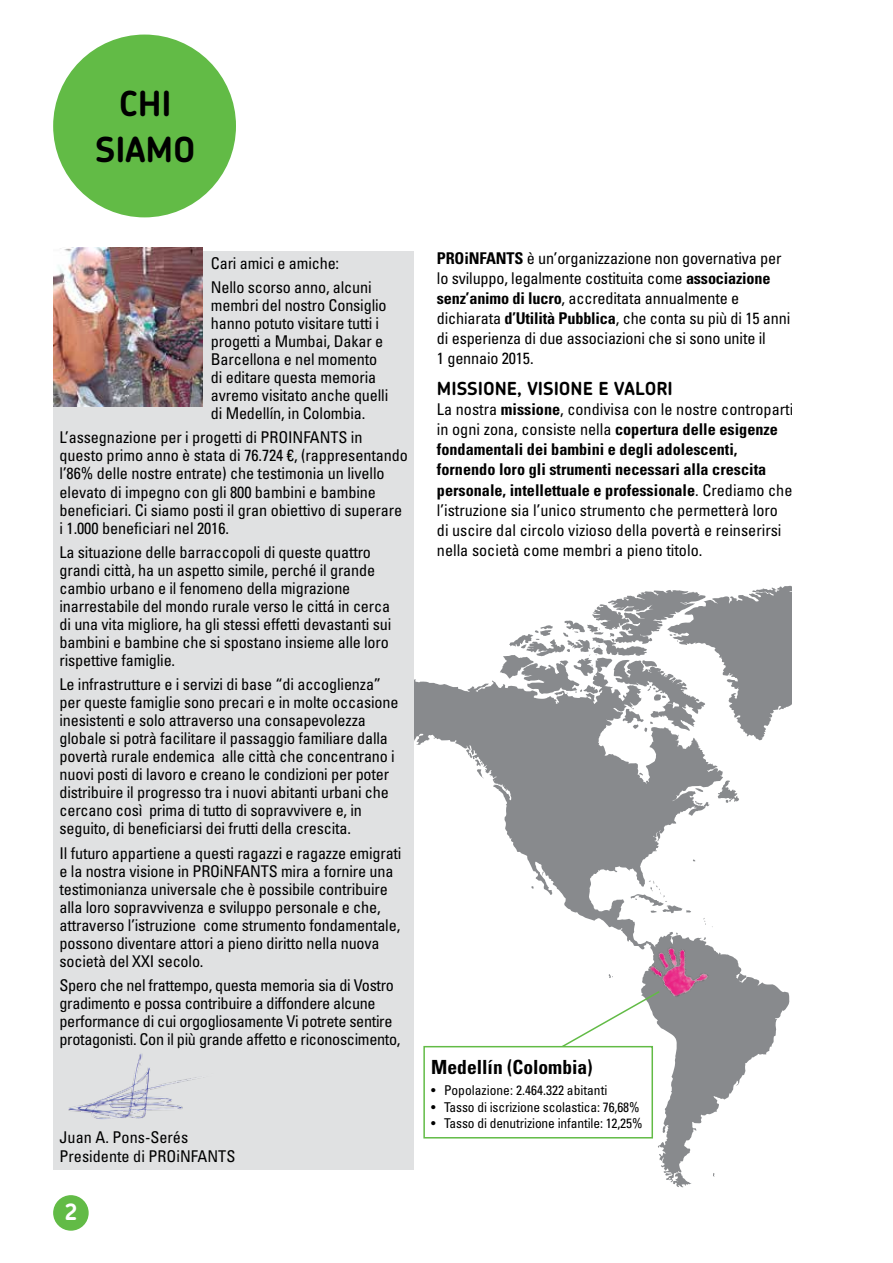
<style>
.page{position:relative;width:893px;height:1263px;background:#fff}
.page>*{position:absolute;margin:0;border:0;box-sizing:border-box;transform-origin:0 0}
.t1{font:700 34.5px/46.5px "Chevin";color:#000;text-align:center}
.t2{font:700 22.5px "Chevin";color:#fff}
.t3{font:700 condensed 19.5px "Univers LT";color:#000}
.t4{font:700 18px "Chevin";color:#000}
.t5{font:condensed 16.2px/18px "Univers LT";letter-spacing:-.01em;color:#000}
.t6{font:condensed 13.5px "Univers LT";letter-spacing:-.01em;color:#000}
.s1{font-weight:700}
</style>
<div class="page">
<svg style="left:364px;top:679px;width:425px;height:508px"></svg>
<svg style="left:668px;top:1148px;width:3px;height:5px"></svg>
<svg style="left:609px;top:974px;width:4px;height:4px"></svg>
<svg style="left:466px;top:749px;width:18px;height:30px"></svg>
<svg style="left:639px;top:772px;width:4px;height:4px"></svg>
<svg style="left:695px;top:788px;width:8px;height:4px"></svg>
<svg style="left:695px;top:801px;width:8px;height:4px"></svg>
<svg style="left:703px;top:918px;width:3px;height:7px"></svg>
<svg style="left:630px;top:881px;width:61px;height:32px"></svg>
<svg style="left:718px;top:780px;width:21px;height:23px"></svg>
<svg style="left:500px;top:585px;width:292px;height:155px"></svg>
<svg style="left:583px;top:769px;width:11px;height:17px"></svg>
<div style="left:608px;top:792px;width:49px;height:32px;background:#888a8d"></div>
<div style="left:54px;top:1196px;width:34px;height:34px;background:#62bb46;border-radius:50%"></div>
<div style="left:53px;top:1195px;width:36px;height:36px;border:2px solid #62bb46;border-radius:50%"></div>
<div style="left:53px;top:35px;width:183px;height:182px;background:#62bb46;border-radius:50%"></div>
<div style="left:53px;top:251px;width:361px;height:918px;background:#e0e1e2"></div>
<img style="left:53px;top:248px;width:149px;height:158px">
<img style="left:633px;top:931px;width:92px;height:93px">
<svg style="left:554px;top:990px;width:107px;height:62px"></svg>
<img style="left:68px;top:1054px;width:128px;height:65px">
<div style="left:424px;top:1047px;width:228px;height:91px;background:#fff"></div>
<div style="left:423px;top:1046px;width:230px;height:92px;border:2px solid #62bb46"></div>
<h1 class="t1" style="left:95px;top:79px;width:102px">CHI<br>SIAMO</h1>
<p class="t5" style="left:211px;top:250px;width:162px;line-height:24.5px">Cari amici e amiche:<br>Nello scorso anno, alcuni</p>
<p class="t5" style="left:211px;top:296px;width:179px">membri del nostro Consiglio hanno potuto visitare tutti i progetti a Mumbai, Dakar e<br>Barcellona e nel momento di editare questa memoria avremo visitato anche quelli di Medellín, in Colombia.</p>
<p class="t5" style="left:60px;top:428px;width:350px">L’assegnazione per i progetti di PROINFANTS in questo primo anno è stata di 76.724 €, (rappresentando l’86% delle nostre entrate) che testimonia un livello elevato di impegno con gli 800 bambini e bambine beneficiari. Ci siamo posti il gran obiettivo di superare i 1.000 beneficiari nel 2016.</p>
<p class="t5" style="left:60px;top:543px;width:333px">La situazione delle barraccopoli di queste quattro grandi città, ha un aspetto simile, perché il grande cambio urbano e il fenomeno della migrazione inarrestabile del mondo rurale verso le cittá in cerca di una vita migliore, ha gli stessi effetti devastanti sui bambini e bambine che si spostano insieme alle loro rispettive famiglie.</p>
<p class="t5" style="left:60px;top:675px;width:340px">Le infrastrutture e i servizi di base “di accoglienza” per queste famiglie sono precari e in molte occasione inesistenti e solo attraverso una consapevolezza globale si potrà facilitare il passaggio familiare dalla povertà rurale endemica alle città che concentrano i nuovi posti di lavoro e creano le condizioni per poter distribuire il progresso tra i nuovi abitanti urbani che cercano così prima di tutto di sopravvivere e, in seguito, di beneficiarsi dei frutti della crescita.</p>
<p class="t5" style="left:60px;top:844px;width:344px">Il futuro appartiene a questi ragazzi e ragazze emigrati e la nostra visione in PROiNFANTS mira a fornire una testimonianza universale che è possibile contribuire alla loro sopravvivenza e sviluppo personale e che, attraverso l’istruzione come strumento fondamentale, possono diventare attori a pieno diritto nella nuova società del XXI secolo.</p>
<p class="t5" style="left:60px;top:976px;width:342px">Spero che nel frattempo, questa memoria sia di Vostro gradimento e possa contribuire a diffondere alcune performance di cui orgogliosamente Vi potrete sentire protagonisti. Con il più grande affetto e riconoscimento,</p>
<p class="t5" style="left:60px;top:1128px;width:177px;line-height:18.6px">Juan A. Pons-Serés<br>Presidente di PROiNFANTS</p>
<h2 class="t2" style="left:65px;top:1197px;width:14px">2</h2>
<p class="t5" style="left:437px;top:248px;width:355px;line-height:20.1px"><span class="s1">PROiNFANTS</span> è un’organizzazione non governativa per lo sviluppo, legalmente costituita come <span class="s1">associazione senz’animo di lucro</span>, accreditata annualmente e dichiarata <span class="s1">d’Utilità Pubblica</span>, che conta su più di 15 anni di esperienza di due associazioni che si sono unite il<br>1 gennaio 2015.</p>
<p class="t4" style="left:437px;top:377px;width:237px">MISSIONE, VISIONE E VALORI</p>
<p class="t5" style="left:437px;top:399px;width:358px;line-height:20.1px">La nostra <span class="s1">missione</span>, condivisa con le nostre controparti in ogni zona, consiste nella <span class="s1">copertura delle esigenze fondamentali dei bambini e degli adolescenti, fornendo loro gli strumenti necessari alla crescita personale, intellettuale e professionale</span>. Crediamo che l’istruzione sia l’unico strumento che permetterà loro di uscire dal circolo vizioso della povertà e reinserirsi nella società come membri a pieno titolo.</p>
<p class="t3" style="left:431px;top:1055px;width:163px">Medellín (Colombia)</p>
<p class="t6" style="left:431px;top:1082px;width:178px">• Popolazione: 2.464.322 abitanti</p>
<p class="t6" style="left:431px;top:1098px;width:210px">• Tasso di iscrizione scolastica: 76,68%</p>
<p class="t6" style="left:431px;top:1115px;width:213px">• Tasso di denutrizione infantile: 12,25%</p>
</div>
